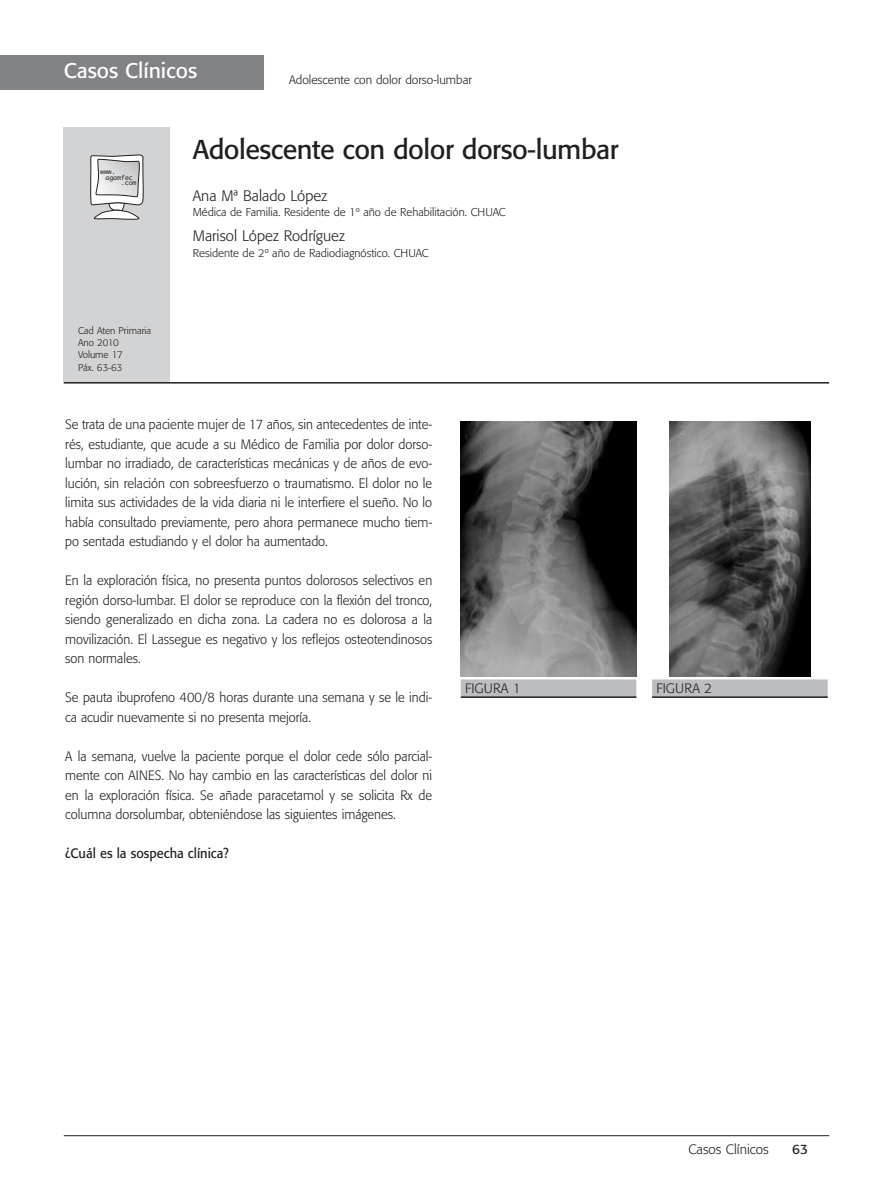
<style>
.page{position:relative;width:893px;height:1191px;background:#fff}
.page>*{position:absolute;margin:0;border:0;box-sizing:border-box;transform-origin:0 0}
.t1{font:27px "Formata";letter-spacing:-.02em;color:#231f20}
.t2{font:21px "Formata";color:#fff}
.t3{font:300 15px "Formata";color:#231f20}
.t4{font:300 13.5px/19.5px "Formata";color:#231f20;text-align:justify;scale:.95 1}
.t5{font:300 13.5px "Formata";color:#231f20}
.t6{font:13.5px "Formata";color:#231f20;scale:.95 1}
.t7{font:13.5px "Formata";color:#231f20}
.t8{font:300 12px "Formata";color:#231f20}
.t9{font:300 11.25px "Formata";color:#231f20}
.t10{font:300 9.75px/12px "Formata";color:#231f20}
.t11{font:6.45px "Monaco";color:#231f20}
</style>
<div class="page">
<div style="left:0;top:55px;width:264px;height:34px;background:#808285"></div>
<div style="left:64px;top:128px;width:106px;height:255px;background:#d1d3d4"></div>
<hr style="left:64px;top:382px;width:765px;height:1px;background:#231f20">
<hr style="left:64px;top:1135px;width:765px;height:1px;background:#231f20">
<div style="left:461px;top:679px;width:175px;height:18px;background:#bbbdc0"></div>
<hr style="left:461px;top:696px;width:175px;height:2px;background:#231f20">
<img style="left:461px;top:421px;width:176px;height:255px">
<div style="left:652px;top:679px;width:176px;height:18px;background:#bbbdc0"></div>
<hr style="left:652px;top:696px;width:176px;height:2px;background:#231f20">
<img style="left:669px;top:421px;width:142px;height:255px">
<svg style="left:90px;top:154px;width:54px;height:66px"></svg>
<h2 class="t2" style="left:64px;top:62px;width:135px">Casos Clínicos</h2>
<p class="t8" style="left:289px;top:75px;width:184px">Adolescente con dolor dorso-lumbar</p>
<p class="t11" style="left:100px;top:168px;width:17px">www.</p>
<p class="t11" style="left:106px;top:173px;width:29px">agamfec</p>
<p class="t11" style="left:121px;top:179px;width:17px">.com</p>
<p class="t10" style="left:78px;top:325px;width:75px">Cad Aten Primaria<br>Ano 2010<br>Volume 17<br>Páx. 63-63</p>
<h1 class="t1" style="left:193px;top:138px;width:427px">Adolescente con dolor dorso-lumbar</h1>
<p class="t3" style="left:193px;top:189px;width:136px">Ana Mª Balado López</p>
<p class="t9" style="left:193px;top:207px;width:314px">Médica de Familia. Residente de 1º año de Rehabilitación. CHUAC</p>
<p class="t3" style="left:193px;top:229px;width:154px">Marisol López Rodríguez</p>
<p class="t9" style="left:193px;top:248px;width:237px">Residente de 2º año de Radiodiagnóstico. CHUAC</p>
<p class="t4" style="left:65px;top:415px;width:388px">Se trata de una paciente mujer de 17 años, sin antecedentes de inte&shy;rés, estudiante, que acude a su Médico de Familia por dolor dorso&shy;lumbar no irradiado, de características mecánicas y de años de evo&shy;lución, sin relación con sobreesfuerzo o traumatismo. El dolor no le limita sus actividades de la vida diaria ni le interfiere el sueño. No lo había consultado previamente, pero ahora permanece mucho tiem&shy;po sentada estudiando y el dolor ha aumentado.</p>
<p class="t4" style="left:65px;top:571px;width:388px">En la exploración física, no presenta puntos dolorosos selectivos en región dorso-lumbar. El dolor se reproduce con la flexión del tronco, siendo generalizado en dicha zona. La cadera no es dolorosa a la movilización. El Lassegue es negativo y los reflejos osteotendinosos son normales.</p>
<p class="t4" style="left:65px;top:688px;width:388px">Se pauta ibuprofeno 400/8 horas durante una semana y se le indi&shy;ca acudir nuevamente si no presenta mejoría.</p>
<p class="t4" style="left:65px;top:747px;width:388px">A la semana, vuelve la paciente porque el dolor cede sólo parcial&shy;mente con AINES. No hay cambio en las características del dolor ni en la exploración física. Se añade paracetamol y se solicita Rx de columna dorsolumbar, obteniéndose las siguientes imágenes.</p>
<p class="t6" style="left:65px;top:847px;width:174px">¿Cuál es la sospecha clínica?</p>
<p class="t5" style="left:465px;top:682px;width:57px">FIGURA 1</p>
<p class="t5" style="left:656px;top:682px;width:57px">FIGURA 2</p>
<p class="t5" style="left:688px;top:1142px;width:82px">Casos Clínicos</p>
<p class="t7" style="left:792px;top:1142px;width:17px">63</p>
</div>
